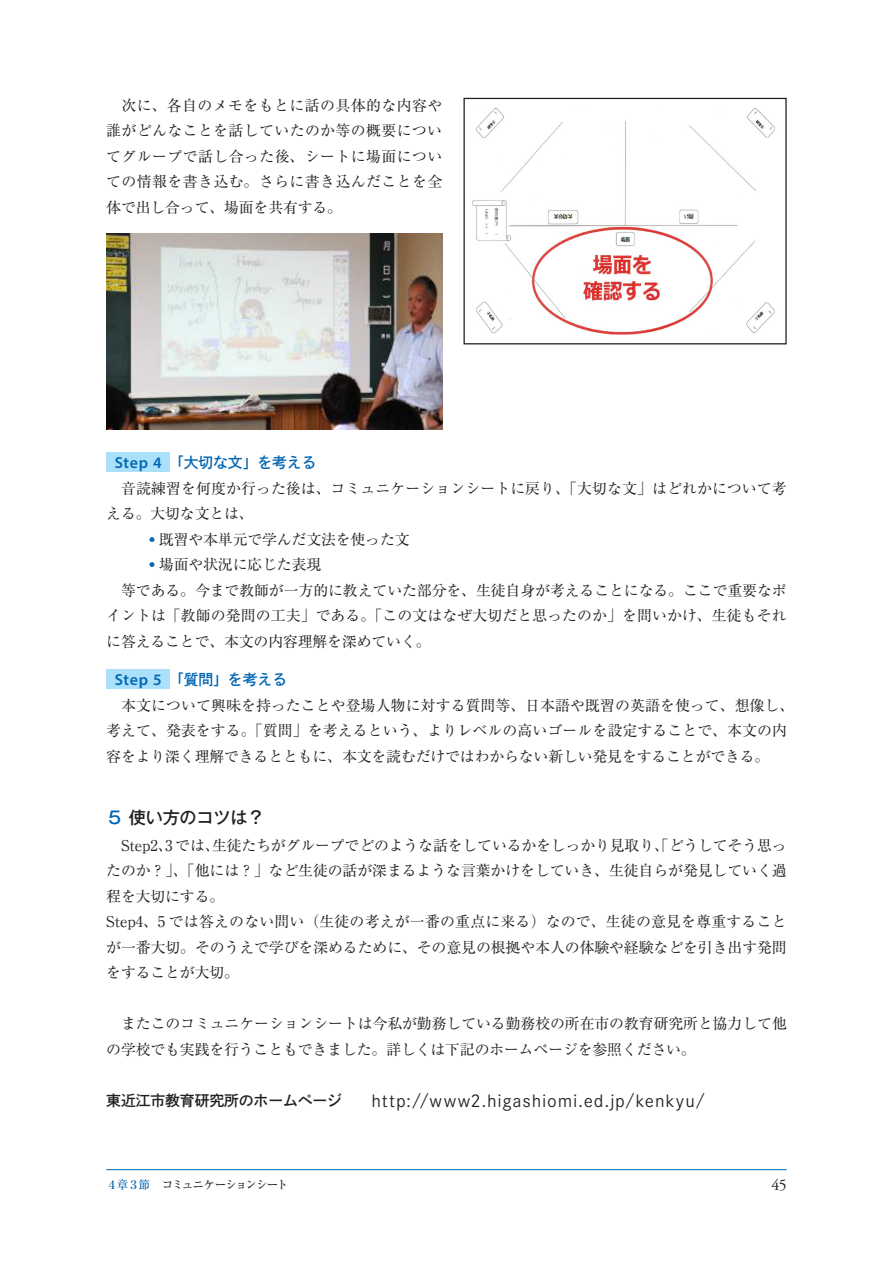
<style>
.page{position:relative;width:893px;height:1263px;background:#fff}
.page>*{position:absolute;margin:0;border:0;box-sizing:border-box;transform-origin:0 0}
.t1{font:500 17.1px "Gothic MB101 Pro";letter-spacing:-.01em;color:#231f20}
.t2{font:16.35px "Shuei Go Kin Std L";letter-spacing:.05em;color:#231f20}
.t3{font:600 15.9px "Myriad Pro";letter-spacing:.04em;color:#0166b3}
.t4{font:15.9px "Adobe Garamond Pro";color:#231f20}
.t5{font:14.85px/25.5px "Ryumin Pro";letter-spacing:-.005em;color:#231f20}
.t6{font:14.85px "Shuei Go Kin Std B";letter-spacing:-.01em;color:#0166b3}
.t7{font:500 11.7px "Ryumin Pro";letter-spacing:-.085em;color:#231f20}
.s1{color:#0166b3}
.s2{font-family:"Shuei Go Kin Std B";font-size:14.85px}
.s3{font-size:14.85px}
</style>
<div class="page">
<img style="left:472px;top:108px;width:303px;height:227px">
<div style="left:463px;top:98px;width:324px;height:246px;border:1px solid #231f20"></div>
<img style="left:106px;top:234px;width:336px;height:195px">
<hr style="left:106px;top:1169px;width:681px;height:1px;background:#0166b3">
<div style="left:106px;top:453px;width:64px;height:19px;background:#aae0f9"></div>
<div style="left:106px;top:670px;width:64px;height:19px;background:#aae0f9"></div>
<p class="t5" style="left:106px;top:92px;width:337px;text-align:justify">　次に、各自のメモをもとに話の具体的な内容や誰がどんなことを話していたのか等の概要についてグループで話し合った後、シートに場面についての情報を書き込む。さらに書き込んだことを全体で出し合って、場面を共有する。</p>
<p class="t6" style="left:169px;top:452px;width:149px">「大切な文」を考える</p>
<p class="t5" style="left:106px;top:474px;width:682px">　音読練習を何度か行った後は、コミュニケーションシートに戻り、「大切な文」はどれかについて考える。大切な文とは、</p>
<p class="t5" style="left:149px;top:525px;width:262px"><span class="s1">•</span> 既習や本単元で学んだ文法を使った文</p>
<p class="t5" style="left:149px;top:551px;width:174px"><span class="s1">•</span> 場面や状況に応じた表現</p>
<p class="t5" style="left:106px;top:576px;width:682px;text-align:justify">　等である。今まで教師が一方的に教えていた部分を、生徒自身が考えることになる。ここで重要なポイントは「教師の発問の工夫」である。「この文はなぜ大切だと思ったのか」を問いかけ、生徒もそれに答えることで、本文の内容理解を深めていく。</p>
<p class="t6" style="left:169px;top:669px;width:120px">「質問」を考える</p>
<p class="t5" style="left:106px;top:691px;width:689px">　本文について興味を持ったことや登場人物に対する質問等、日本語や既習の英語を使って、想像し、考えて、発表をする。「質問」を考えるという、よりレベルの高いゴールを設定することで、本文の内容をより深く理解できるとともに、本文を読むだけではわからない新しい発見をすることができる。</p>
<p class="t3" style="left:115px;top:452px;width:48px">Step 4</p>
<p class="t3" style="left:115px;top:669px;width:48px">Step 5</p>
<p class="t1" style="left:106px;top:803px;width:160px"><span class="s1">５</span>使い方のコツは?</p>
<p class="t5" style="left:212px;top:831px;width:576px">生徒たちがグループでどのような話をしているかをしっかり見取り、「どうしてそう思っ</p>
<p class="t5" style="left:106px;top:831px;width:682px">　Step 3、2 では、<br>たのか？」、「他には？」など生徒の話が深まるような言葉かけをしていき、生徒自らが発見していく過程を大切にする。</p>
<p class="t5" style="left:106px;top:908px;width:682px;text-align:justify">Step 、4 5 では答えのない問い（生徒の考えが一番の重点に来る）なので、生徒の意見を尊重することが一番大切。そのうえで学びを深めるために、その意見の根拠や本人の体験や経験などを引き出す発問をすることが大切。</p>
<p class="t5" style="left:106px;top:1010px;width:682px">　またこのコミュニケーションシートは今私が勤務している勤務校の所在市の教育研究所と協力して他の学校でも実践を行うこともできました。詳しくは下記のホームページを参照ください。</p>
<p class="t2" style="left:106px;top:1089px;width:600px"><span class="s2">東近江市教育研究所のホームページ</span><span class="s3">　　</span>http://www2.higashiomi.ed.jp/kenkyu/</p>
<p class="t7" style="left:106px;top:1175px;width:184px"><span class="s1">４章３節　</span>コミュニケーションシート</p>
<p class="t4" style="left:771px;top:1175px;width:17px">45</p>
</div>
